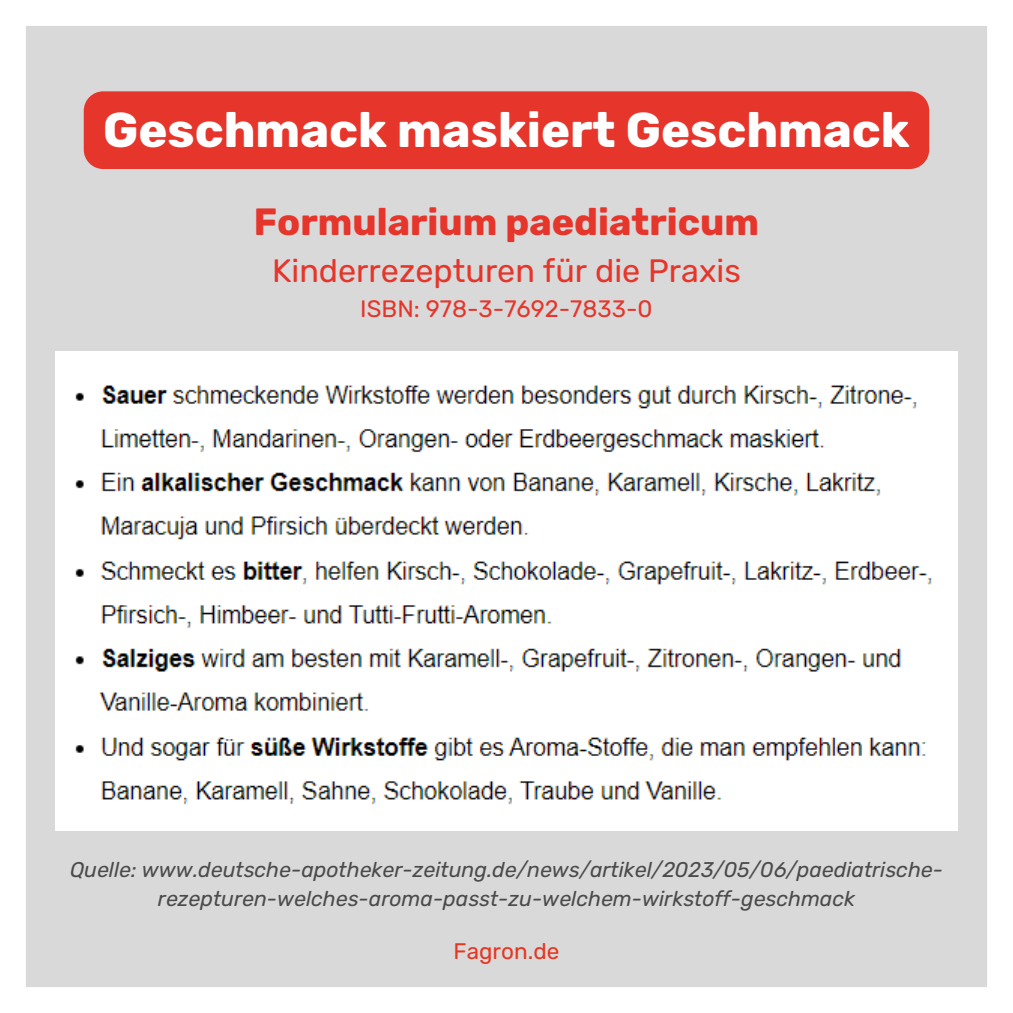
<style>
.page{position:relative;width:1013px;height:1013px;background:#fff}
.page>*{position:absolute;margin:0;border:0;box-sizing:border-box;transform-origin:0 0}
.t1{font:700 48.75px "Rubik";color:#fff}
.t2{font:700 37.75px "Rubik";color:#e6352b}
.t3{font:32.38px "Rubik";color:#e6352b}
.t4{font:23.75px "Rubik";color:#e6352b}
.t5{font:22.5px "Rubik";color:#e63520}
.t6{font:italic 21.25px/29px "Rubik";color:#4b4b4b;text-align:center}
</style>
<div class="page">
<div style="left:26px;top:26px;width:961px;height:961px;background:#d9d9d9"></div>
<img style="left:55px;top:351px;width:902px;height:479px">
<div style="left:84px;top:91px;width:845px;height:78px;background:#e6352b;border-radius:19px"></div>
<p class="t1" style="left:103px;top:101px;width:808px">Geschmack maskiert Geschmack</p>
<p class="t2" style="left:254px;top:200px;width:507px">Formularium paediatricum</p>
<p class="t3" style="left:272px;top:252px;width:470px">Kinderrezepturen für die Praxis</p>
<p class="t4" style="left:360px;top:295px;width:294px">ISBN: 978-3-7692-7833-0</p>
<p class="t6" style="left:70px;top:855px;width:874px">Quelle: www.deutsche-apotheker-zeitung.de/news/artikel/2023/05/06/paediatrische&shy;rezepturen-welches-aroma-passt-zu-welchem-wirkstoff-geschmack</p>
<p class="t5" style="left:453px;top:938px;width:107px">Fagron.de</p>
</div>
